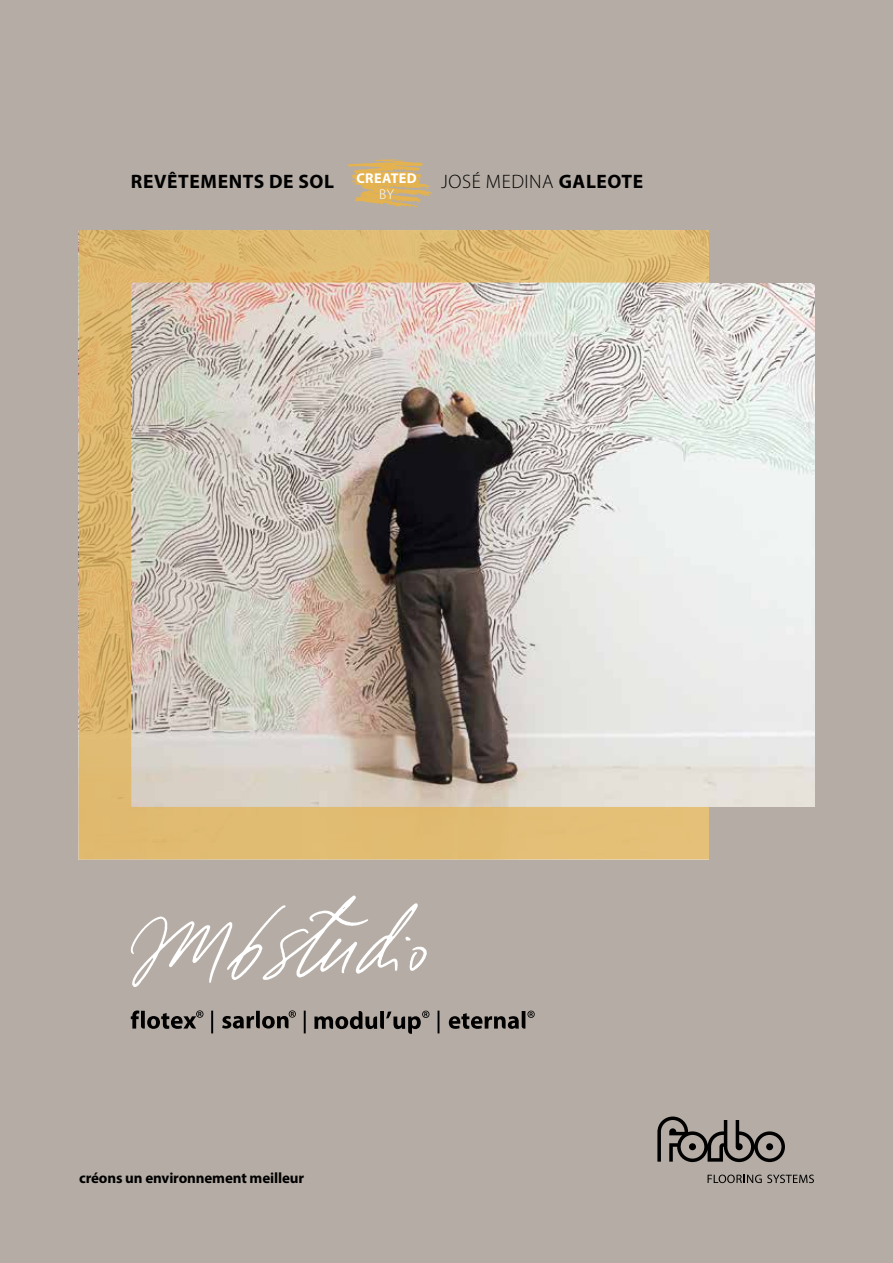
<style>
.page{position:relative;width:893px;height:1263px;background:#b5ada5}
.page>*{position:absolute;margin:0;border:0;box-sizing:border-box;transform-origin:0 0}
.t1{font:700 19.5px "Myriad Pro";letter-spacing:.03em;color:#000}
.t2{font:700 15px "Myriad Pro";letter-spacing:-.01em;color:#000}
.t3{font:300 14.25px "Myriad Pro";color:#fff}
.s1{font-weight:300}
</style>
<div class="page">
<svg style="left:708px;top:1174px;width:106px;height:9px"></svg>
<svg style="left:657px;top:1116px;width:128px;height:46px"></svg>
<svg style="left:131px;top:895px;width:296px;height:92px"></svg>
<svg style="left:131px;top:1010px;width:72px;height:19px"></svg>
<svg style="left:222px;top:1010px;width:74px;height:18px"></svg>
<svg style="left:314px;top:1010px;width:115px;height:24px"></svg>
<svg style="left:449px;top:1010px;width:86px;height:19px"></svg>
<hr style="left:211px;top:1010px;width:2px;height:23px;background:#000">
<hr style="left:304px;top:1010px;width:2px;height:23px;background:#000">
<svg style="left:438px;top:1010px;width:1px;height:23px"></svg>
<img style="left:709px;top:283px;width:105px;height:524px">
<svg style="left:79px;top:230px;width:630px;height:629px;background:#c7b9a3"></svg>
<svg style="left:348px;top:159px;width:84px;height:48px"></svg>
<p class="t1" style="left:131px;top:169px;width:514px">REVÊTEMENTS DE SOL <sup>CREATED</sup> <span class="s1">JOSÉ MEDINA</span> GALEOTE</p>
<p class="t3" style="left:379px;top:186px;width:16px">BY</p>
<p class="t2" style="left:79px;top:1168px;width:226px">créons un environnement meilleur</p>
</div>
